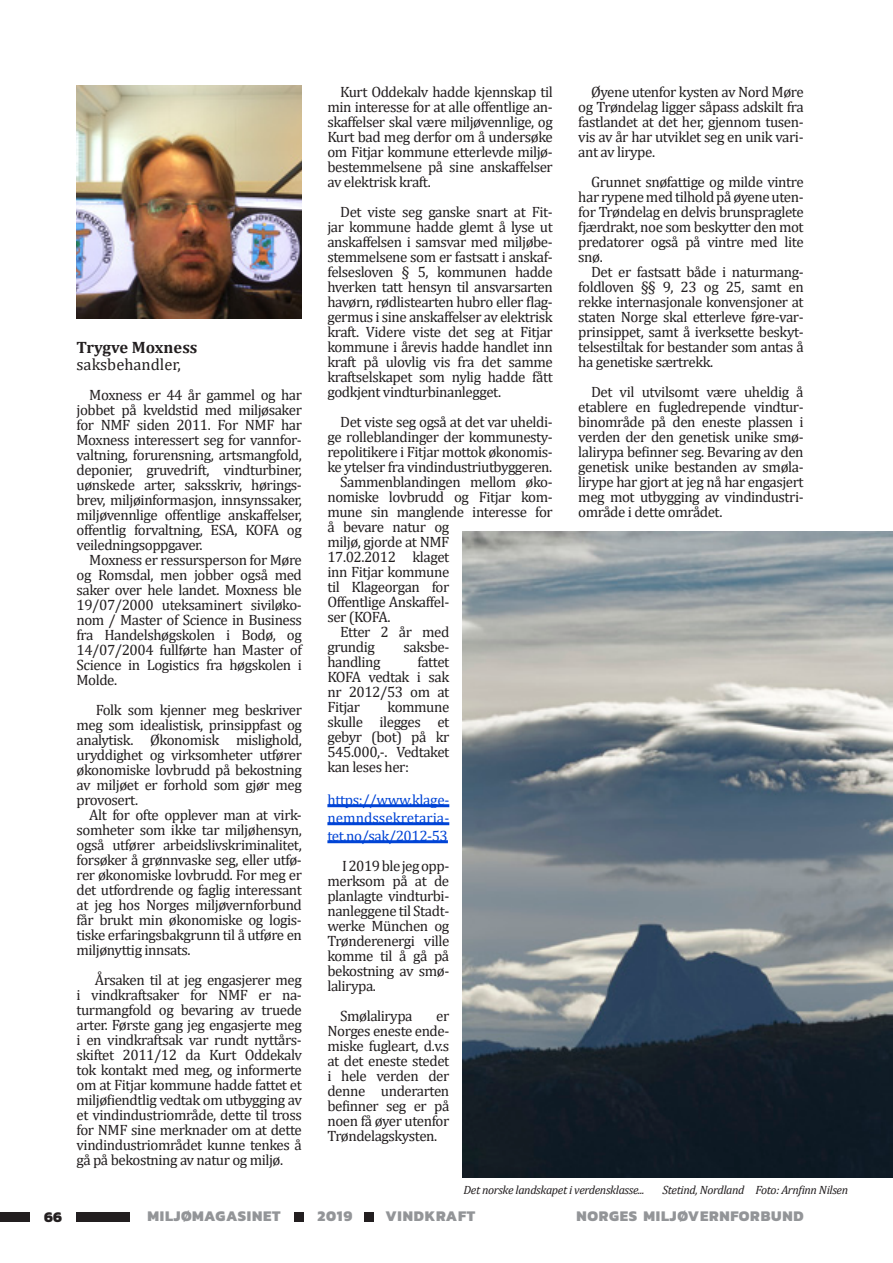
<style>
.page{position:relative;width:893px;height:1263px;background:#fff}
.page>*{position:absolute;margin:0;border:0;box-sizing:border-box;transform-origin:0 0}
.Avsnittsmal_1{font:16.5px "Cambria";color:#231f20}
.Avsnittsmal_1-2{font:700 16.5px "Cambria";color:#231f20}
.Avsnittsmal_1-3{font:15px/15px "Cambria";letter-spacing:-.03em;color:#231f20;text-align:justify}
.Avsnittsmal_1-4{font:15px/18px "Cambria";letter-spacing:-.02em;color:#0044d6;text-align:justify}
.t1{font:800 15px "Kanit";letter-spacing:.05em;color:#939598}
.t2{font:800 15px "Kanit";color:#231f20}
.t3{font:italic 12px "Cambria";letter-spacing:-.03em;color:#231f20}
</style>
<div class="page">
<div style="left:0;top:1212px;width:30px;height:9px;background:#231f20"></div>
<div style="left:76px;top:1212px;width:53px;height:9px;background:#231f20"></div>
<div style="left:294px;top:1212px;width:10px;height:9px;background:#231f20"></div>
<div style="left:365px;top:1212px;width:9px;height:9px;background:#231f20"></div>
<hr style="left:327px;top:804px;width:122px;height:3px;background:#0044d6">
<hr style="left:327px;top:822px;width:122px;height:3px;background:#0044d6">
<hr style="left:327px;top:840px;width:121px;height:3px;background:#0044d6">
<img style="left:77px;top:85px;width:225px;height:234px">
<img style="left:462px;top:531px;width:431px;height:647px">
<p class="Avsnittsmal_1-2" style="left:77px;top:336px;width:122px">Trygve Moxness</p>
<p class="Avsnittsmal_1" style="left:77px;top:354px;width:106px">saksbehandler,</p>
<p class="Avsnittsmal_1-3" style="left:77px;top:387px;width:227px;text-indent:13px">Moxness er 44 år gammel og har jobbet på kveldstid med miljøsaker for NMF siden 2011. For NMF har Moxness interessert seg for vannfor&shy;valtning, forurensning, artsmangfold, deponier, gruvedrift, vindturbiner, uønskede arter, saksskriv, hørings&shy;brev, miljøinformasjon, innsynssaker, miljøvennlige offentlige anskaffelser, offentlig forvaltning, ESA, KOFA og veiledningsoppgaver.</p>
<p class="Avsnittsmal_1-3" style="left:77px;top:552px;width:227px;text-indent:13px">Moxness er ressursperson for Møre og Romsdal, men jobber også med saker over hele landet. Moxness ble 19/07/2000 uteksaminert siviløko&shy;nom / Master of Science in Business fra Handelshøgskolen i Bodø, og 14/07/2004 fullførte han Master of Science in Logistics fra høgskolen i Molde.</p>
<p class="Avsnittsmal_1-3" style="left:77px;top:702px;width:227px;text-indent:19px">Folk som kjenner meg beskriver meg som idealistisk, prinsippfast og analytisk. Økonomisk mislighold, uryddighet og virksomheter utfører økonomiske lovbrudd på bekostning av miljøet er forhold som gjør meg provosert.</p>
<p class="Avsnittsmal_1-3" style="left:77px;top:807px;width:227px;text-indent:13px">Alt for ofte opplever man at virk&shy;somheter som ikke tar miljøhensyn, også utfører arbeidslivskriminalitet, forsøker å grønnvaske seg, eller utfø&shy;rer økonomiske lovbrudd. For meg er det utfordrende og faglig interessant at jeg hos Norges miljøvernforbund får brukt min økonomiske og logis&shy;tiske erfaringsbakgrunn til å utføre en miljønyttig innsats.</p>
<p class="Avsnittsmal_1-3" style="left:77px;top:972px;width:227px;text-indent:18px">Årsaken til at jeg engasjerer meg i vindkraftsaker for NMF er na&shy;turmangfold og bevaring av truede arter. Første gang jeg engasjerte meg i en vindkraftsak var rundt nyttårs&shy;skiftet 2011/12 da Kurt Oddekalv tok kontakt med meg, og informerte om at Fitjar kommune hadde fattet et miljøfiendtlig vedtak om utbygging av et vindindustriområde, dette til tross for NMF sine merknader om at dette vindindustriområdet kunne tenkes å gå på bekostning av natur og miljø.</p>
<p class="Avsnittsmal_1-3" style="left:327px;top:84px;width:227px;text-indent:13px">Kurt Oddekalv hadde kjennskap til min interesse for at alle offentlige an&shy;skaffelser skal være miljøvennlige, og Kurt bad meg derfor om å undersøke om Fitjar kommune etterlevde miljø&shy;bestemmelsene på sine anskaffelser av elektrisk kraft.</p>
<p class="Avsnittsmal_1-3" style="left:327px;top:204px;width:227px;text-indent:13px">Det viste seg ganske snart at Fit&shy;jar kommune hadde glemt å lyse ut anskaffelsen i samsvar med miljøbe&shy;stemmelsene som er fastsatt i anskaf&shy;felsesloven § 5, kommunen hadde hverken tatt hensyn til ansvarsarten havørn, rødlistearten hubro eller flag&shy;germus i sine anskaffelser av elektrisk kraft. Videre viste det seg at Fitjar kommune i årevis hadde handlet inn kraft på ulovlig vis fra det samme kraftselskapet som nylig hadde fått godkjent vindturbinanlegget.</p>
<p class="Avsnittsmal_1-3" style="left:327px;top:414px;width:227px;text-indent:13px">Det viste seg også at det var uheldi&shy;ge rolleblandinger der kommunesty&shy;repolitikere i Fitjar mottok økonomis&shy;ke ytelser fra vindindustriutbyggeren.</p>
<p class="Avsnittsmal_1-3" style="left:327px;top:474px;width:227px;text-align:left;text-indent:13px">Sammenblandingen mellom øko&shy;nomiske lovbrudd og Fitjar kom&shy;mune sin manglende interesse for å bevare natur og<br>miljø, gjorde at NMF<br>17.02.2012 klaget<br>inn Fitjar kommune<br>til Klageorgan for<br>Offentlige Anskaffel-<br>ser (KOFA.</p>
<p class="Avsnittsmal_1-3" style="left:327px;top:624px;width:123px;text-indent:13px">Etter 2 år med grundig</p>
<p class="Avsnittsmal_1-3" style="left:404px;top:639px;width:47px">saksbe-</p>
<p class="Avsnittsmal_1-3" style="left:327px;top:654px;width:123px;text-indent:90px">fattet KOFA vedtak i sak nr 2012/53 om at Fitjar</p>
<p class="Avsnittsmal_1-3" style="left:327px;top:654px;width:55px">handling</p>
<p class="Avsnittsmal_1-3" style="left:327px;top:699px;width:123px;text-indent:60px">kommune skulle ilegges et gebyr (bot) på kr 545.000,-. Vedtaket kan leses her:</p>
<p class="Avsnittsmal_1-4" style="left:327px;top:791px;width:123px">https://www.klage&shy;nemndssekretaria&shy;tet.no/sak/2012-53</p>
<p class="Avsnittsmal_1-3" style="left:327px;top:858px;width:123px;text-indent:15px">I 2019 ble jeg opp&shy;merksom på at de planlagte vindturbi&shy;nanleggene til Stadt&shy;werke München og Trønderenergi ville komme til å gå på bekostning av smø&shy;lalirypa.</p>
<p class="Avsnittsmal_1-3" style="left:340px;top:1008px;width:74px">Smølalirypa</p>
<p class="Avsnittsmal_1-3" style="left:327px;top:1008px;width:123px;text-indent:109px">er Norges eneste ende&shy;miske fugleart, d.v.s at det eneste stedet i hele verden der denne underarten befinner seg er på noen få øyer utenfor Trøndelagskysten.</p>
<p class="Avsnittsmal_1-3" style="left:578px;top:84px;width:227px;text-indent:13px">Øyene utenfor kysten av Nord Møre og Trøndelag ligger såpass adskilt fra fastlandet at det her, gjennom tusen&shy;vis av år har utviklet seg en unik vari&shy;ant av lirype.</p>
<p class="Avsnittsmal_1-3" style="left:578px;top:174px;width:227px;text-indent:13px">Grunnet snøfattige og milde vintre har rypene med tilhold på øyene uten&shy;for Trøndelag en delvis brunspraglete fjærdrakt, noe som beskytter den mot predatorer også på vintre med lite snø.</p>
<p class="Avsnittsmal_1-3" style="left:578px;top:264px;width:227px;text-indent:13px">Det er fastsatt både i naturmang&shy;foldloven §§ 9, 23 og 25, samt en rekke internasjonale konvensjoner at staten Norge skal etterleve føre-var&shy;prinsippet, samt å iverksette beskyt&shy;telsestiltak for bestander som antas å ha genetiske særtrekk.</p>
<p class="Avsnittsmal_1-3" style="left:578px;top:384px;width:227px;text-indent:13px">Det vil utvilsomt være uheldig å etablere en fugledrepende vindtur&shy;binområde på den eneste plassen i verden der den genetisk unike smø&shy;lalirypa befinner seg. Bevaring av den genetisk unike bestanden av smøla&shy;lirype har gjort at jeg nå har engasjert meg mot utbygging av vindindustri&shy;område i dette området.</p>
<p class="t3" style="left:463px;top:1181px;width:183px">Det norske landskapet i verdensklasse...</p>
<p class="t3" style="left:662px;top:1181px;width:187px">Stetind, Nordland Foto: Arnfinn Nilsen</p>
<p class="t2" style="left:44px;top:1205px;width:19px">66</p>
<p class="t1" style="left:147px;top:1204px;width:135px">MILJØMAGASINET</p>
<p class="t1" style="left:317px;top:1204px;width:36px">2019</p>
<p class="t1" style="left:385px;top:1204px;width:91px">VINDKRAFT</p>
<p class="t1" style="left:576px;top:1204px;width:229px">NORGES MILJØVERNFORBUND</p>
</div>
